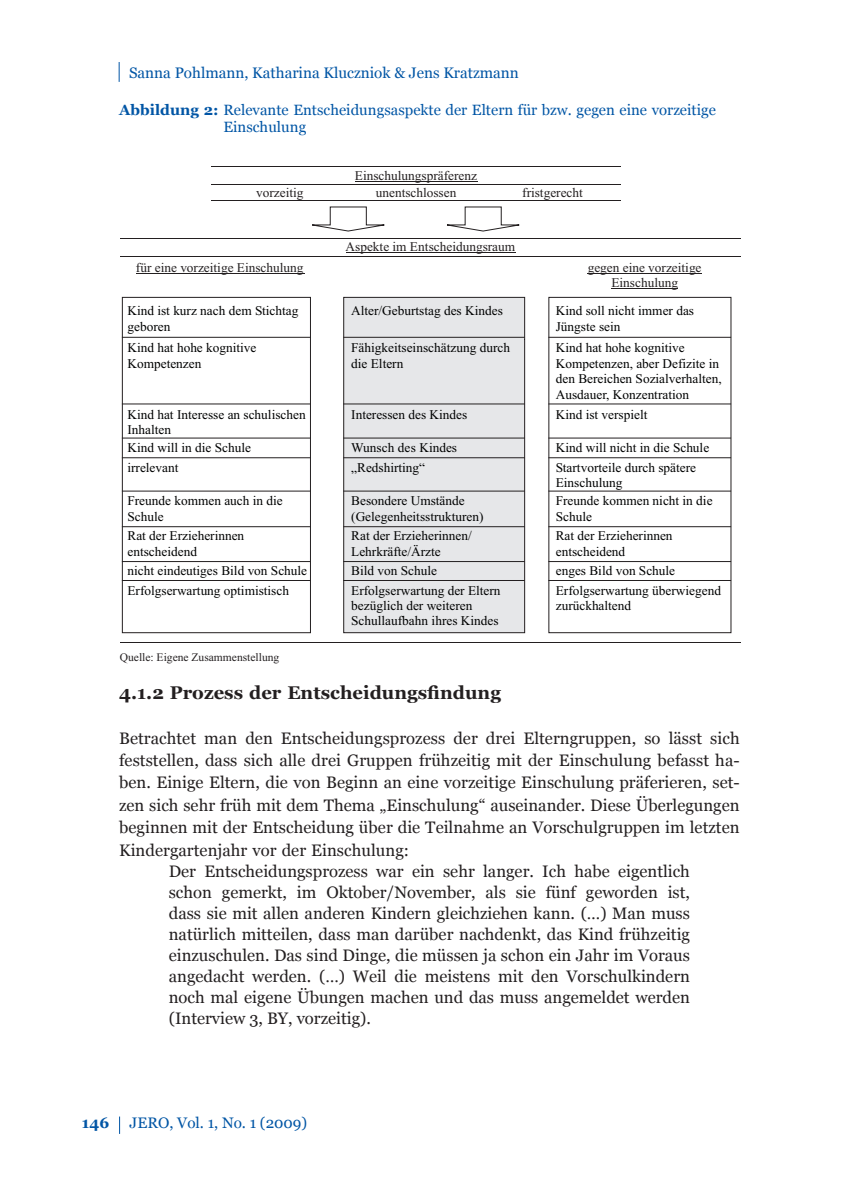
<style>
.page{position:relative;width:844px;height:1191px;background:#fff}
.page>*{position:absolute;margin:0;border:0;box-sizing:border-box;transform-origin:0 0}
.t1{font:700 18.38px "Georgia";color:#231f20}
.t2{font:16.62px "Georgia";color:#231f20}
.t3{font:15.22px "Georgia";color:#0155a5}
.t4{font:700 15.22px "Georgia";color:#0155a5}
.t5{font:14.88px/16.6px "Georgia";letter-spacing:.005em;color:#0155a5}
.t6{font:13.3px/15.4px "Times";color:#010202}
.t7{font:13.3px/15.4px "Times";color:#231f20;text-align:center}
.t8{font:11.55px "Times";color:#231f20}
.s1{font-weight:700}
</style>
<div class="page">
<svg style="left:119px;top:62px;width:1px;height:20px"></svg>
<svg style="left:119px;top:1116px;width:1px;height:18px"></svg>
<div style="left:548px;top:297px;width:183px;height:336px;border:1px solid #231f20"></div>
<hr style="left:548px;top:337px;width:182px;height:1px;background:#231f20">
<hr style="left:548px;top:403px;width:182px;height:1px;background:#231f20">
<hr style="left:548px;top:438px;width:182px;height:1px;background:#231f20">
<hr style="left:548px;top:457px;width:182px;height:1px;background:#231f20">
<hr style="left:548px;top:491px;width:182px;height:1px;background:#231f20">
<hr style="left:548px;top:526px;width:182px;height:1px;background:#231f20">
<hr style="left:548px;top:561px;width:182px;height:1px;background:#231f20">
<hr style="left:548px;top:580px;width:182px;height:1px;background:#231f20">
<div style="left:122px;top:297px;width:189px;height:336px;border:1px solid #231f20"></div>
<hr style="left:122px;top:337px;width:188px;height:1px;background:#231f20">
<hr style="left:122px;top:403px;width:188px;height:1px;background:#231f20">
<hr style="left:122px;top:438px;width:188px;height:1px;background:#231f20">
<hr style="left:122px;top:457px;width:188px;height:1px;background:#231f20">
<hr style="left:122px;top:491px;width:188px;height:1px;background:#231f20">
<hr style="left:122px;top:526px;width:188px;height:1px;background:#231f20">
<hr style="left:122px;top:561px;width:188px;height:1px;background:#231f20">
<hr style="left:122px;top:580px;width:188px;height:1px;background:#231f20">
<div style="left:343px;top:297px;width:182px;height:336px;background:#e6e7e9;border:1px solid #231f20"></div>
<hr style="left:355px;top:181px;width:122px;height:1px;background:#231f20">
<hr style="left:211px;top:166px;width:409px;height:1px;background:#231f20">
<hr style="left:211px;top:184px;width:409px;height:1px;background:#231f20">
<hr style="left:211px;top:200px;width:409px;height:1px;background:#231f20">
<hr style="left:345px;top:252px;width:170px;height:1px;background:#231f20">
<hr style="left:120px;top:238px;width:620px;height:1px;background:#231f20">
<hr style="left:136px;top:273px;width:168px;height:1px;background:#231f20">
<hr style="left:587px;top:273px;width:114px;height:1px;background:#231f20">
<hr style="left:611px;top:288px;width:67px;height:1px;background:#231f20">
<hr style="left:120px;top:257px;width:620px;height:1px;background:#231f20">
<hr style="left:120px;top:642px;width:223px;height:1px;background:#231f20">
<hr style="left:344px;top:642px;width:396px;height:1px;background:#231f20">
<svg style="left:312px;top:206px;width:73px;height:26px"></svg>
<svg style="left:447px;top:206px;width:73px;height:26px"></svg>
<hr style="left:343px;top:337px;width:181px;height:1px;background:#231f20">
<hr style="left:343px;top:403px;width:181px;height:1px;background:#231f20">
<hr style="left:343px;top:438px;width:181px;height:1px;background:#231f20">
<hr style="left:343px;top:457px;width:181px;height:1px;background:#231f20">
<hr style="left:343px;top:491px;width:181px;height:1px;background:#231f20">
<hr style="left:343px;top:526px;width:181px;height:1px;background:#231f20">
<hr style="left:343px;top:561px;width:181px;height:1px;background:#231f20">
<hr style="left:343px;top:580px;width:181px;height:1px;background:#231f20">
<p class="t3" style="left:129px;top:64px;width:391px">Sanna Pohlmann, Katharina Kluczniok &amp; Jens Kratzmann</p>
<p class="t5" style="left:223px;top:102px;width:494px;text-indent:-104px"><span class="s1">Abbildung 2:</span> Relevante Entscheidungsaspekte der Eltern für bzw. gegen eine vorzeitige<br>Einschulung</p>
<p class="t7" style="left:355px;top:169px;width:123px">Einschulungspräferenz</p>
<p class="t7" style="left:256px;top:186px;width:49px">vorzeitig</p>
<p class="t7" style="left:375px;top:186px;width:82px">unentschlossen</p>
<p class="t7" style="left:522px;top:186px;width:62px">fristgerecht</p>
<p class="t7" style="left:345px;top:240px;width:171px">Aspekte im Entscheidungsraum</p>
<p class="t7" style="left:136px;top:261px;width:169px">für eine vorzeitige Einschulung</p>
<p class="t7" style="left:587px;top:261px;width:115px">gegen eine vorzeitige<br>Einschulung</p>
<p class="t6" style="left:127px;top:304px;width:172px">Kind ist kurz nach dem Stichtag geboren</p>
<p class="t6" style="left:351px;top:304px;width:153px">Alter/Geburtstag des Kindes</p>
<p class="t6" style="left:555px;top:304px;width:140px">Kind soll nicht immer das<br>Jüngste sein</p>
<p class="t6" style="left:127px;top:341px;width:130px">Kind hat hohe kognitive<br>Kompetenzen</p>
<p class="t6" style="left:351px;top:341px;width:160px">Fähigkeitseinschätzung durch die Eltern</p>
<p class="t6" style="left:555px;top:341px;width:167px">Kind hat hohe kognitive<br>Kompetenzen, aber Defizite in den Bereichen Sozialverhalten,<br>Ausdauer, Konzentration</p>
<p class="t6" style="left:127px;top:408px;width:180px">Kind hat Interesse an schulischen<br>Inhalten</p>
<p class="t6" style="left:351px;top:408px;width:118px">Interessen des Kindes</p>
<p class="t6" style="left:555px;top:408px;width:93px">Kind ist verspielt</p>
<p class="t6" style="left:127px;top:441px;width:125px">Kind will in die Schule</p>
<p class="t6" style="left:351px;top:441px;width:107px">Wunsch des Kindes</p>
<p class="t6" style="left:555px;top:441px;width:155px">Kind will nicht in die Schule</p>
<p class="t6" style="left:127px;top:461px;width:52px">irrelevant</p>
<p class="t6" style="left:351px;top:461px;width:75px">„Redshirting“</p>
<p class="t6" style="left:555px;top:461px;width:142px">Startvorteile durch spätere<br>Einschulung</p>
<p class="t6" style="left:127px;top:494px;width:157px">Freunde kommen auch in die<br>Schule</p>
<p class="t6" style="left:351px;top:494px;width:134px">Besondere Umstände (Gelegenheitsstrukturen)</p>
<p class="t6" style="left:555px;top:494px;width:158px">Freunde kommen nicht in die<br>Schule</p>
<p class="t6" style="left:127px;top:529px;width:118px">Rat der Erzieherinnen entscheidend</p>
<p class="t6" style="left:351px;top:529px;width:122px">Rat der Erzieherinnen/<br>Lehrkräfte/Ärzte</p>
<p class="t6" style="left:555px;top:529px;width:118px">Rat der Erzieherinnen entscheidend</p>
<p class="t6" style="left:127px;top:564px;width:181px">nicht eindeutiges Bild von Schule</p>
<p class="t6" style="left:351px;top:564px;width:87px">Bild von Schule</p>
<p class="t6" style="left:555px;top:564px;width:121px">enges Bild von Schule</p>
<p class="t6" style="left:127px;top:583px;width:163px">Erfolgserwartung optimistisch</p>
<p class="t6" style="left:351px;top:584px;width:151px">Erfolgserwartung der Eltern bezüglich der weiteren<br>Schullaufbahn ihres Kindes</p>
<p class="t6" style="left:555px;top:583px;width:167px">Erfolgserwartung überwiegend zurückhaltend</p>
<p class="t8" style="left:120px;top:653px;width:161px">Quelle: Eigene Zusammenstellung</p>
<h1 class="t1" style="left:119px;top:682px;width:383px">4.1.2 Prozess der Entscheidungsfindung</h1>
<p class="t2" style="left:119px;top:728px;width:622px">Betrachtet man den Entscheidungsprozess der drei Elterngruppen, so lässt sich</p>
<p class="t2" style="left:119px;top:750px;width:622px">feststellen, dass sich alle drei Gruppen frühzeitig mit der Einschulung befasst ha-</p>
<p class="t2" style="left:119px;top:773px;width:622px">ben. Einige Eltern, die von Beginn an eine vorzeitige Einschulung präferieren, set-</p>
<p class="t2" style="left:119px;top:795px;width:621px">zen sich sehr früh mit dem Thema „Einschulung“ auseinander. Diese Überlegungen</p>
<p class="t2" style="left:119px;top:818px;width:621px">beginnen mit der Entscheidung über die Teilnahme an Vorschulgruppen im letzten</p>
<p class="t2" style="left:119px;top:840px;width:291px">Kindergartenjahr vor der Einschulung:</p>
<p class="t2" style="left:169px;top:861px;width:522px">Der Entscheidungsprozess war ein sehr langer. Ich habe eigentlich</p>
<p class="t2" style="left:169px;top:882px;width:522px">schon gemerkt, im Oktober/November, als sie fünf geworden ist,</p>
<p class="t2" style="left:169px;top:903px;width:522px">dass sie mit allen anderen Kindern gleichziehen kann. (…) Man muss</p>
<p class="t2" style="left:169px;top:924px;width:522px">natürlich mitteilen, dass man darüber nachdenkt, das Kind frühzeitig</p>
<p class="t2" style="left:169px;top:945px;width:522px">einzuschulen. Das sind Dinge, die müssen ja schon ein Jahr im Voraus</p>
<p class="t2" style="left:169px;top:966px;width:522px">angedacht werden. (…) Weil die meistens mit den Vorschulkindern</p>
<p class="t2" style="left:169px;top:987px;width:522px">noch mal eigene Übungen machen und das muss angemeldet werden</p>
<p class="t2" style="left:169px;top:1008px;width:203px">(Interview 3, BY, vorzeitig).</p>
<p class="t4" style="left:82px;top:1114px;width:29px">146</p>
<p class="t3" style="left:129px;top:1114px;width:179px">JERO, Vol. 1, No. 1 (2009)</p>
</div>
